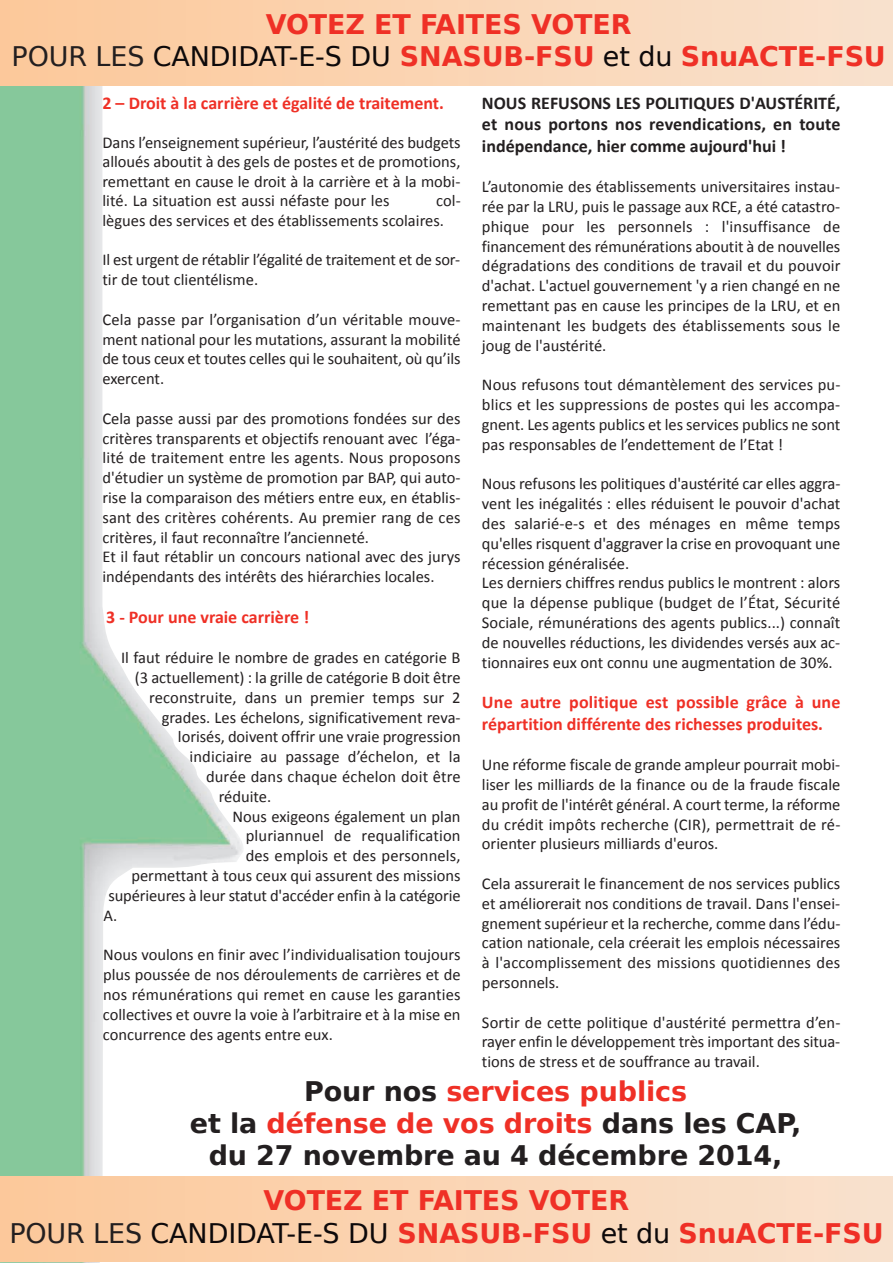
<style>
.page{position:relative;width:893px;height:1263px;background:#fff}
.page>*{position:absolute;margin:0;border:0;box-sizing:border-box;transform-origin:0 0}
.t1{font:700 27px/32.4px "DejaVu Sans";letter-spacing:-.005em;color:#ef3026;text-align:center}
.t2{font:700 27px/32.4px "DejaVu Sans";letter-spacing:-.005em;color:#231f20;text-align:center}
.t3{font:700 18px/21.6px "Calibri";color:#ef3026}
.t4{font:700 18px/21.6px "Calibri";color:#231f20;text-align:justify}
.t5{font:16.5px/19.8px "Calibri";color:#231f20;text-align:justify}
.s1{font-weight:400;color:#231f20}
.s2{font-weight:400;color:#0d090a}
.s3{color:#ef3026}
</style>
<div class="page">
<img style="left:0;top:0;width:244px;height:1263px">
<div style="left:0;top:1177px;width:893px;height:85px;background:linear-gradient(to right,#fcc89a,#f9e2ce)"></div>
<div style="left:0;top:1px;width:893px;height:85px;background:linear-gradient(to right,#fcc89a,#f9e1ce)"></div>
<h1 class="t1" style="left:12px;top:8px;width:876px">VOTEZ ET FAITES VOTER<br><span class="s1">POUR LES</span> <span class="s2">CANDIDAT-E-S DU</span> SNASUB-FSU <span class="s2">et du</span> SnuACTE-FSU</h1>
<p class="t3" style="left:102px;top:93px;width:343px">2 – Droit à la carrière et égalité de traitement.</p>
<p class="t5" style="left:102px;top:134px;width:360px">Dans l’enseignement supérieur, l’austérité des budgets alloués aboutit à des gels de postes et de promotions, remettant en cause le droit à la carrière et à la mobi&shy;lité. La situation est aussi néfaste pour les</p>
<p class="t5" style="left:102px;top:192px;width:360px;text-indent:334px">col&shy;lègues des services et des établissements scolaires.</p>
<p class="t5" style="left:102px;top:251px;width:359px">Il est urgent de rétablir l’égalité de traitement et de sor&shy;tir de tout clientélisme.</p>
<p class="t5" style="left:102px;top:311px;width:360px">Cela passe par l’organisation d’un véritable mouve&shy;ment national pour les mutations, assurant la mobilité de tous ceux et toutes celles qui le souhaitent, où qu’ils exercent.</p>
<p class="t5" style="left:102px;top:410px;width:360px;text-align:left">Cela passe aussi par des promotions fondées sur des critères transparents et objectifs renouant avec l’éga&shy;lité de traitement entre les agents. Nous proposons d'étudier un système de promotion par BAP, qui auto&shy;rise la comparaison des métiers entre eux, en établis&shy;sant des critères cohérents. Au premier rang de ces critères, il faut reconnaître l’ancienneté.<br>Et il faut rétablir un concours national avec des jurys indépendants des intérêts des hiérarchies locales.</p>
<p class="t3" style="left:106px;top:608px;width:205px">3 - Pour une vraie carrière !</p>
<p class="t5" style="left:121px;top:649px;width:341px">Il faut réduire le nombre de grades en catégorie B</p>
<p class="t5" style="left:135px;top:669px;width:327px">(3 actuellement) : la grille de catégorie B doit être</p>
<p class="t5" style="left:149px;top:689px;width:313px">reconstruite, dans un premier temps sur 2</p>
<p class="t5" style="left:162px;top:709px;width:300px">grades. Les échelons, significativement reva-</p>
<p class="t5" style="left:178px;top:728px;width:284px">lorisés, doivent offrir une vraie progression</p>
<p class="t5" style="left:190px;top:748px;width:273px">indiciaire au passage d’échelon, et la</p>
<p class="t5" style="left:206px;top:768px;width:256px">durée dans chaque échelon doit être</p>
<p class="t5" style="left:219px;top:788px;width:54px">réduite.</p>
<p class="t5" style="left:233px;top:808px;width:229px">Nous exigeons également un plan</p>
<p class="t5" style="left:246px;top:827px;width:216px">pluriannuel de requalification</p>
<p class="t5" style="left:246px;top:847px;width:216px">des emplois et des personnels,</p>
<p class="t5" style="left:131px;top:867px;width:331px">permettant à tous ceux qui assurent des missions</p>
<p class="t5" style="left:108px;top:887px;width:354px">supérieures à leur statut d'accéder enfin à la catégorie</p>
<p class="t5" style="left:104px;top:907px;width:15px">A.</p>
<p class="t5" style="left:103px;top:946px;width:359px">Nous voulons en finir avec l’individualisation toujours plus poussée de nos déroulements de carrières et de nos rémunérations qui remet en cause les garanties collectives et ouvre la voie à l’arbitraire et à la mise en concurrence des agents entre eux.</p>
<p class="t4" style="left:482px;top:93px;width:360px">NOUS REFUSONS LES POLITIQUES D'AUSTÉRITÉ, et nous portons nos revendications, en toute indépendance, hier comme aujourd'hui !</p>
<p class="t5" style="left:482px;top:178px;width:360px">L’autonomie des établissements universitaires instau&shy;rée par la LRU, puis le passage aux RCE, a été catastro&shy;phique pour les personnels : l'insuffisance de financement des rémunérations aboutit à de nouvelles dégradations des conditions de travail et du pouvoir d'achat. L'actuel gouvernement 'y a rien changé en ne remettant pas en cause les principes de la LRU, et en maintenant les budgets des établissements sous le joug de l'austérité.</p>
<p class="t5" style="left:482px;top:376px;width:360px">Nous refusons tout démantèlement des services pu&shy;blics et les suppressions de postes qui les accompa&shy;gnent. Les agents publics et les services publics ne sont pas responsables de l’endettement de l’Etat !</p>
<p class="t5" style="left:482px;top:475px;width:360px;text-align:left">Nous refusons les politiques d'austérité car elles aggra&shy;vent les inégalités : elles réduisent le pouvoir d'achat des salarié-e-s et des ménages en même temps qu'elles risquent d'aggraver la crise en provoquant une récession généralisée.<br>Les derniers chiffres rendus publics le montrent : alors que la dépense publique (budget de l’État, Sécurité Sociale, rémunérations des agents publics...) connaît de nouvelles réductions, les dividendes versés aux ac&shy;tionnaires eux ont connu une augmentation de 30%.</p>
<p class="t3" style="left:482px;top:693px;width:360px">Une autre politique est possible grâce à une répartition différente des richesses produites.</p>
<p class="t5" style="left:482px;top:756px;width:360px">Une réforme fiscale de grande ampleur pourrait mobi&shy;liser les milliards de la finance ou de la fraude fiscale au profit de l'intérêt général. A court terme, la réforme du crédit impôts recherche (CIR), permettrait de ré&shy;orienter plusieurs milliards d'euros.</p>
<p class="t5" style="left:482px;top:875px;width:360px">Cela assurerait le financement de nos services publics et améliorerait nos conditions de travail. Dans l'ensei&shy;gnement supérieur et la recherche, comme dans l’édu&shy;cation nationale, cela créerait les emplois nécessaires à l'accomplissement des missions quotidiennes des personnels.</p>
<p class="t5" style="left:482px;top:1013px;width:360px">Sortir de cette politique d'austérité permettra d’en&shy;rayer enfin le développement très important des situa&shy;tions de stress et de souffrance au travail.</p>
<h1 class="t2" style="left:190px;top:1075px;width:613px">Pour nos <span class="s3">services publics<br></span>et la <span class="s3">défense de vos droits</span> dans les CAP, du 27 novembre au 4 décembre 2014,</h1>
<h1 class="t1" style="left:9px;top:1184px;width:876px">VOTEZ ET FAITES VOTER<br><span class="s1">POUR LES</span> <span class="s2">CANDIDAT-E-S DU</span> SNASUB-FSU <span class="s2">et du</span> SnuACTE-FSU</h1>
</div>
